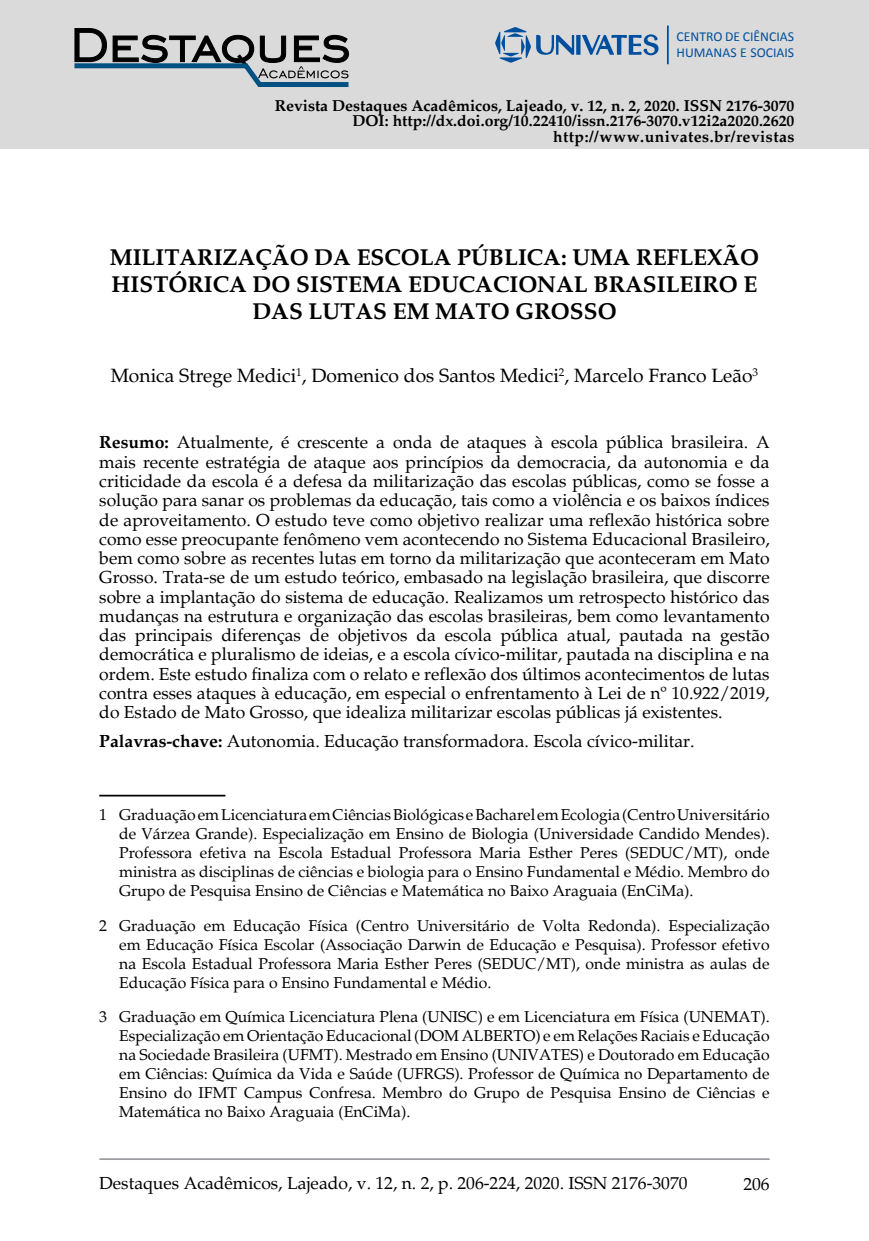
<style>
.page{position:relative;width:869px;height:1241px;background:#fff}
.page>*{position:absolute;margin:0;border:0;box-sizing:border-box;transform-origin:0 0}
.t1{font:700 22.75px/27.3px "Palatino";color:#000;text-align:center}
.t2{font:19.25px "Palatino";color:#000}
.t3{font:17.5px/19.2px "Palatino";color:#000;text-align:justify}
.t4{font:15.75px/18.9px "Palatino";color:#000;text-align:justify}
.t5{font:700 15.75px/15.8px "Palatino";color:#000;text-align:right}
.t6{font:13.65px/16.4px "Calibri";color:#004f9f}
.s1{font-weight:700}
</style>
<div class="page">
<hr style="left:99px;top:1157px;width:670px;height:2px;background:#9c9da2">
<div style="left:0;top:0;width:868px;height:149px;background:#dadada"></div>
<svg style="left:576px;top:35px;width:4px;height:20px"></svg>
<svg style="left:536px;top:35px;width:38px;height:20px"></svg>
<svg style="left:582px;top:34px;width:76px;height:21px"></svg>
<svg style="left:495px;top:27px;width:35px;height:36px"></svg>
<hr style="left:666px;top:25px;width:2px;height:39px;background:#004f9f">
<svg style="left:74px;top:28px;width:275px;height:59px"></svg>
<hr style="left:99px;top:794px;width:126px;height:2px;background:#000">
<p class="t6" style="left:676px;top:28px;width:119px">CENTRO DE CIÊNCIAS<br>HUMANAS E SOCIAIS</p>
<p class="t5" style="left:274px;top:98px;width:521px">Revista Destaques Acadêmicos, Lajeado, v. 12, n. 2, 2020. ISSN 2176-3070<br>DOI: http://dx.doi.org/10.22410/issn.2176-3070.v12i2a2020.2620 http://www.univates.br/revistas</p>
<h1 class="t1" style="left:110px;top:243px;width:650px">MILITARIZAÇÃO DA ESCOLA PÚBLICA: UMA REFLEXÃO<br>HISTÓRICA DO SISTEMA EDUCACIONAL BRASILEIRO E<br>DAS LUTAS EM MATO GROSSO</h1>
<p class="t2" style="left:111px;top:364px;width:648px">Monica Strege Medici<sup>1</sup>, Domenico dos Santos Medici<sup>2</sup>, Marcelo Franco Leão<sup>3</sup></p>
<p class="t3" style="left:99px;top:433px;width:671px"><span class="s1">Resumo:</span> Atualmente, é crescente a onda de ataques à escola pública brasileira. A mais recente estratégia de ataque aos princípios da democracia, da autonomia e da criticidade da escola é a defesa da militarização das escolas públicas, como se fosse a solução para sanar os problemas da educação, tais como a violência e os baixos índices de aproveitamento. O estudo teve como objetivo realizar uma reflexão histórica sobre como esse preocupante fenômeno vem acontecendo no Sistema Educacional Brasileiro, bem como sobre as recentes lutas em torno da militarização que aconteceram em Mato Grosso. Trata-se de um estudo teórico, embasado na legislação brasileira, que discorre sobre a implantação do sistema de educação. Realizamos um retrospecto histórico das mudanças na estrutura e organização das escolas brasileiras, bem como levantamento das principais diferenças de objetivos da escola pública atual, pautada na gestão democrática e pluralismo de ideias, e a escola cívico-militar, pautada na disciplina e na ordem. Este estudo finaliza com o relato e reflexão dos últimos acontecimentos de lutas contra esses ataques à educação, em especial o enfrentamento à Lei de nº 10.922/2019, do Estado de Mato Grosso, que idealiza militarizar escolas públicas já existentes.</p>
<p class="t3" style="left:99px;top:731px;width:596px"><span class="s1">Palavras-chave:</span> Autonomia. Educação transformadora. Escola cívico-militar.</p>
<p class="t4" style="left:119px;top:805px;width:651px;text-indent:-20px">1 Graduação em Licenciatura em Ciências Biológicas e Bacharel em Ecologia (Centro Universitário de Várzea Grande). Especialização em Ensino de Biologia (Universidade Candido Mendes).<br>Professora efetiva na Escola Estadual Professora Maria Esther Peres (SEDUC/MT), onde ministra as disciplinas de ciências e biologia para o Ensino Fundamental e Médio. Membro do Grupo de Pesquisa Ensino de Ciências e Matemática no Baixo Araguaia (EnCiMa).</p>
<p class="t4" style="left:119px;top:916px;width:651px;text-indent:-20px">2 Graduação em Educação Física (Centro Universitário de Volta Redonda). Especialização em Educação Física Escolar (Associação Darwin de Educação e Pesquisa). Professor efetivo na Escola Estadual Professora Maria Esther Peres (SEDUC/MT), onde ministra as aulas de Educação Física para o Ensino Fundamental e Médio.</p>
<p class="t4" style="left:119px;top:1007px;width:651px;text-indent:-20px">3 Graduação em Química Licenciatura Plena (UNISC) e em Licenciatura em Física (UNEMAT).<br>Especialização em Orientação Educacional (DOM ALBERTO) e em Relações Raciais e Educação na Sociedade Brasileira (UFMT). Mestrado em Ensino (UNIVATES) e Doutorado em Educação em Ciências: Química da Vida e Saúde (UFRGS). Professor de Química no Departamento de Ensino do IFMT Campus Confresa. Membro do Grupo de Pesquisa Ensino de Ciências e Matemática no Baixo Araguaia (EnCiMa).</p>
<p class="t3" style="left:99px;top:1173px;width:589px">Destaques Acadêmicos, Lajeado, v. 12, n. 2, p. 206-224, 2020. ISSN 2176-3070</p>
<p class="t3" style="left:743px;top:1174px;width:28px">206</p>
</div>
